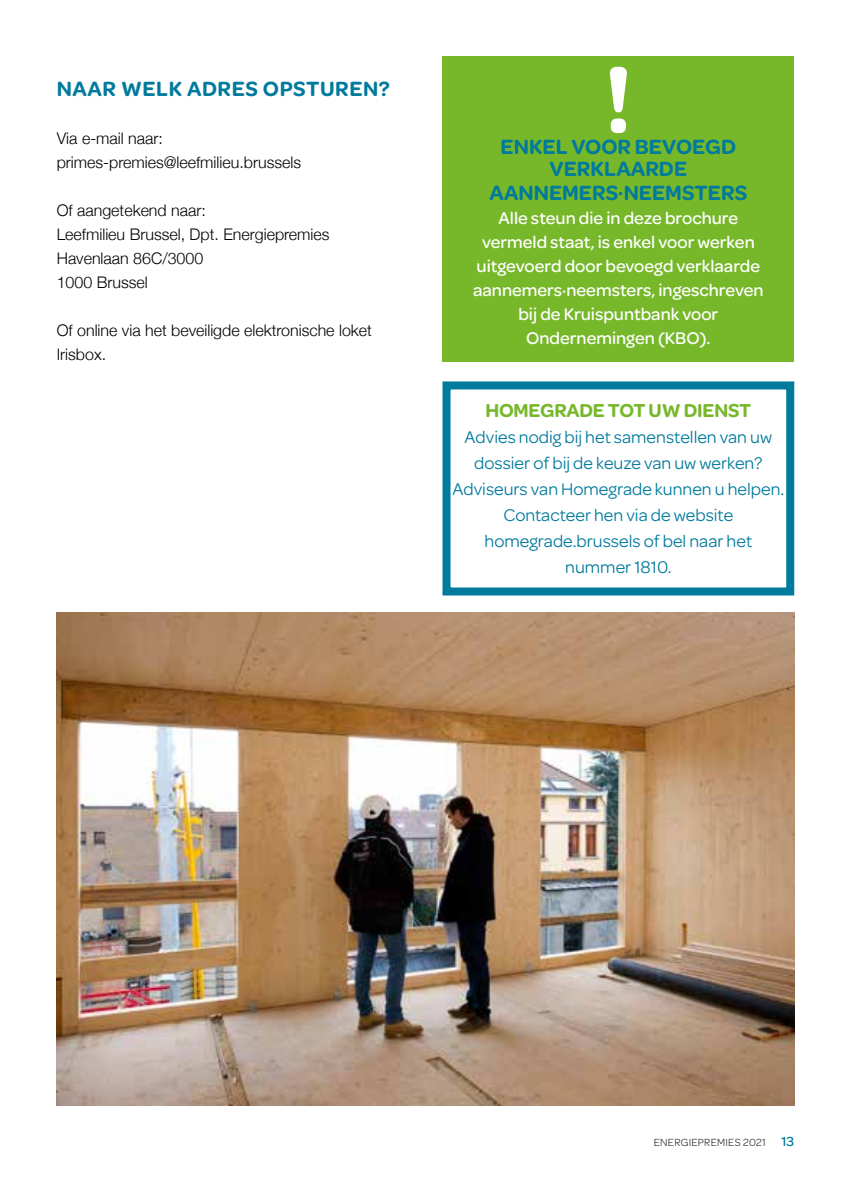
<style>
.page{position:relative;width:851px;height:1191px;background:#fff}
.page>*{position:absolute;margin:0;border:0;box-sizing:border-box;transform-origin:0 0}
.t1{font:600 100px "Omnes";color:#fff}
.t2{font:600 22px/22px "Omnes";color:#007a9d;text-align:center}
.t3{font:600 22px "Omnes";letter-spacing:.025em;color:#007a9d}
.t4{font:600 20px "Omnes";letter-spacing:-.01em;color:#76b82a}
.t5{font:18px/26px "Omnes";color:#007a9d;text-align:center}
.t6{font:500 18px/24px "Omnes";color:#fff;text-align:center}
.t7{font:300 16px/24px "Helvetica Neue";color:#000}
.t8{font:300 11px "Omnes";letter-spacing:.025em;color:#000}
.s1{font-weight:500;font-size:14px;color:#007a9d}
</style>
<div class="page">
<div style="left:442px;top:57px;width:352px;height:305px;background:#76b82a"></div>
<img style="left:57px;top:612px;width:737px;height:494px">
<div style="left:442px;top:381px;width:352px;height:214px;border:8px solid #007a9d"></div>
<h2 class="t3" style="left:57px;top:73px;width:334px">NAAR WELK ADRES OPSTUREN?</h2>
<p class="t7" style="left:57px;top:125px;width:246px">Via e-mail naar: primes-premies@leefmilieu.brussels</p>
<p class="t7" style="left:57px;top:197px;width:274px">Of aangetekend naar:<br>Leefmilieu Brussel, Dpt. Energiepremies<br>Havenlaan 86C/3000<br>1000 Brussel</p>
<p class="t7" style="left:57px;top:317px;width:317px">Of online via het beveiligde elektronische loket<br>Irisbox.</p>
<h1 class="t1" style="left:604px;top:28px;width:29px">!</h1>
<h2 class="t2" style="left:500px;top:135px;width:237px">ENKEL VOOR BEVOEGD<br>VERKLAARDE</h2>
<h2 class="t2" style="left:489px;top:181px;width:259px">AANNEMERS·NEEMSTERS</h2>
<p class="t6" style="left:473px;top:205px;width:292px">Alle steun die in deze brochure vermeld staat, is enkel voor werken uitgevoerd door bevoegd verklaarde aannemers·neemsters, ingeschreven bij de Kruispuntbank voor<br>Ondernemingen (KBO).</p>
<p class="t4" style="left:485px;top:396px;width:267px">HOMEGRADE TOT UW DIENST</p>
<p class="t5" style="left:452px;top:423px;width:333px">Advies nodig bij het samenstellen van uw dossier of bij de keuze van uw werken?<br>Adviseurs van Homegrade kunnen u helpen.<br>Contacteer hen via de website homegrade.brussels of bel naar het nummer 1810.</p>
<p class="t8" style="left:653px;top:1134px;width:142px">ENERGIEPREMIES 2021 <span class="s1">13</span></p>
</div>
